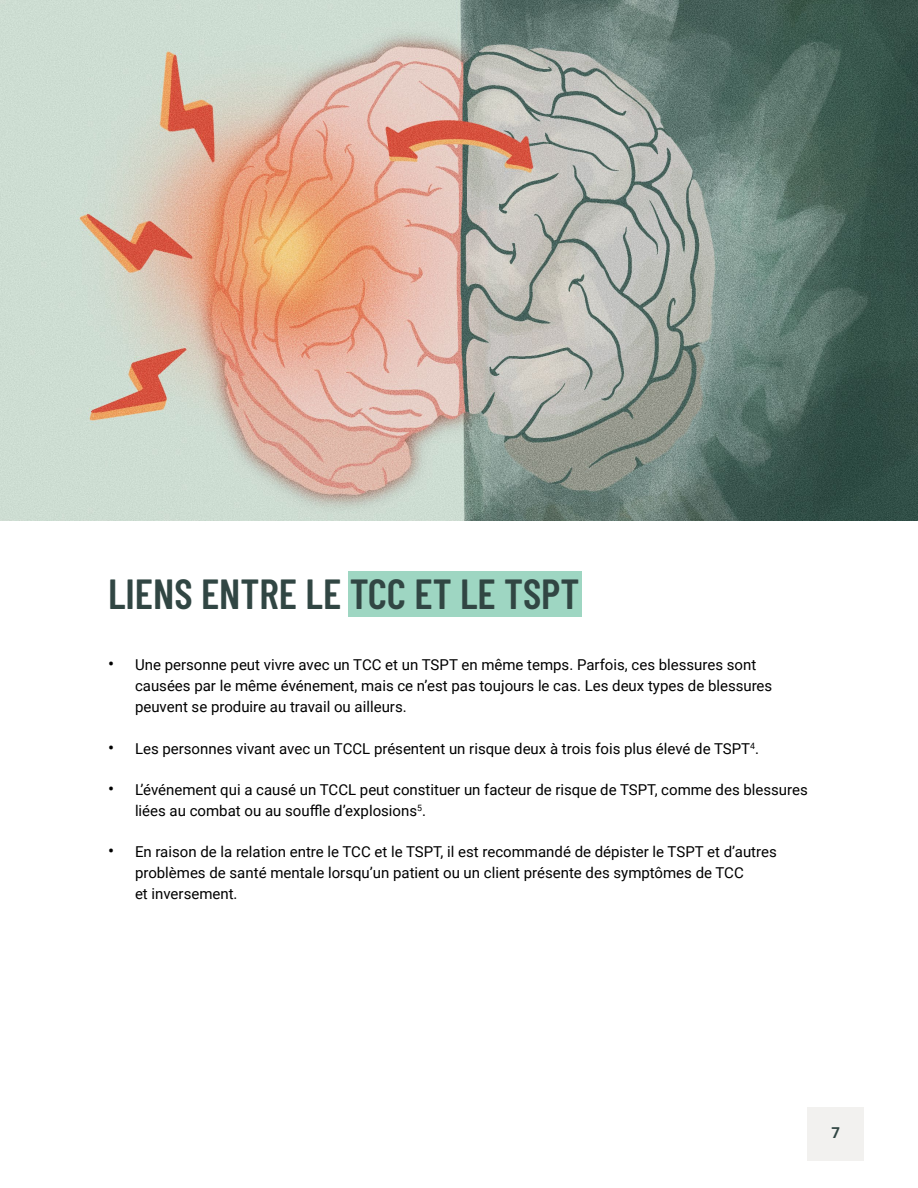
<style>
.page{position:relative;width:918px;height:1188px;background:#fff}
.page>*{position:absolute;margin:0;border:0;box-sizing:border-box;transform-origin:0 0}
.t1{font:600 42px "Barlow Condensed";color:#314643}
.t2{font:15px/21px "Roboto";color:#000}
.t3{font:700 15px "Roboto";color:#314643}
.s1{font-size:18px}
</style>
<div class="page">
<div style="left:808px;top:1107px;width:56px;height:54px;background:#f2f1ef"></div>
<div style="left:348px;top:571px;width:234px;height:46px;background:#9ed6c2"></div>
<img style="left:0;top:0;width:918px;height:521px">
<h2 class="t1" style="left:108px;top:564px;width:473px">LIENS ENTRE LE TCC ET LE TSPT</h2>
<p class="t2" style="left:135px;top:654px;width:639px;text-indent:-27px"><span class="s1">•</span> Une personne peut vivre avec un TCC et un TSPT en même temps. Parfois, ces blessures sont causées par le même événement, mais ce n’est pas toujours le cas. Les deux types de blessures peuvent se produire au travail ou ailleurs.</p>
<p class="t2" style="left:108px;top:737px;width:653px"><span class="s1">•</span> Les personnes vivant avec un TCCL présentent un risque deux à trois fois plus élevé de TSPT<sup>4</sup>.</p>
<p class="t2" style="left:135px;top:779px;width:674px;text-indent:-27px"><span class="s1">•</span> L’événement qui a causé un TCCL peut constituer un facteur de risque de TSPT, comme des blessures liées au combat ou au souffle d’explosions<sup>5</sup>.</p>
<p class="t2" style="left:135px;top:841px;width:643px;text-indent:-27px"><span class="s1">•</span> En raison de la relation entre le TCC et le TSPT, il est recommandé de dépister le TSPT et d’autres problèmes de santé mentale lorsqu’un patient ou un client présente des symptômes de TCC<br>et inversement.</p>
<p class="t3" style="left:832px;top:1122px;width:10px">7</p>
</div>
